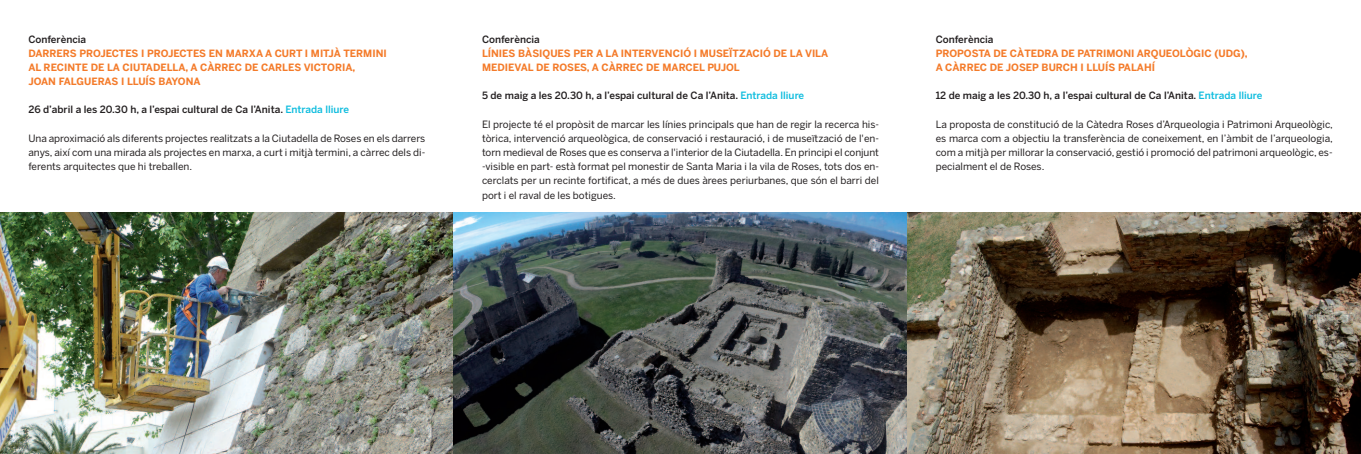
<style>
.page{position:relative;width:1361px;height:454px;background:#fff}
.page>*{position:absolute;margin:0;border:0;box-sizing:border-box;transform-origin:0 0}
.t1{font:10px/14.2px "Benton Sans";color:#231f20;text-align:justify}
.t2{font:700 10px/14.2px "Benton Sans";color:#f47b2a}
.t3{font:500 10px "Benton Sans";color:#231f20}
.s1{color:#0dbcde}
</style>
<div class="page">
<img style="left:0;top:213px;width:454px;height:241px">
<img style="left:454px;top:213px;width:453px;height:241px">
<img style="left:907px;top:213px;width:454px;height:241px">
<p class="t3" style="left:28px;top:33px;width:59px">Conferència</p>
<p class="t2" style="left:28px;top:46px;width:360px">DARRERS PROJECTES I PROJECTES EN MARXA A CURT I MITJÀ TERMINI<br>AL RECINTE DE LA CIUTADELLA, A CÀRREC DE CARLES VICTORIA,<br>JOAN FALGUERAS I LLUÍS BAYONA</p>
<p class="t3" style="left:28px;top:104px;width:322px">26 d’abril a les 20.30 h, a l’espai cultural de Ca l’Anita. <span class="s1">Entrada lliure</span></p>
<p class="t1" style="left:28px;top:131px;width:398px">Una aproximació als diferents projectes realitzats a la Ciutadella de Roses en els darrers anys, així com una mirada als projectes en marxa, a curt i mitjà termini, a càrrec dels di&shy;ferents arquitectes que hi treballen.</p>
<p class="t3" style="left:482px;top:33px;width:59px">Conferència</p>
<p class="t2" style="left:482px;top:46px;width:348px">LÍNIES BÀSIQUES PER A LA INTERVENCIÓ I MUSEÏTZACIÓ DE LA VILA<br>MEDIEVAL DE ROSES, A CÀRREC DE MARCEL PUJOL</p>
<p class="t3" style="left:482px;top:90px;width:324px">5 de maig a les 20.30 h, a l’espai cultural de Ca l’Anita. <span class="s1">Entrada lliure</span></p>
<p class="t1" style="left:482px;top:117px;width:398px">El projecte té el propòsit de marcar les línies principals que han de regir la recerca his&shy;tòrica, intervenció arqueològica, de conservació i restauració, i de museïtzació de l'en&shy;torn medieval de Roses que es conserva a l'interior de la Ciutadella. En principi el conjunt -visible en part- està format pel monestir de Santa Maria i la vila de Roses, tots dos en&shy;cerclats per un recinte fortificat, a més de dues àrees periurbanes, que són el barri del port i el raval de les botigues.</p>
<p class="t3" style="left:935px;top:33px;width:59px">Conferència</p>
<p class="t2" style="left:935px;top:46px;width:313px">PROPOSTA DE CÀTEDRA DE PATRIMONI ARQUEOLÒGIC (UDG),<br>A CÀRREC DE JOSEP BURCH I LLUÍS PALAHÍ</p>
<p class="t3" style="left:935px;top:90px;width:328px">12 de maig a les 20.30 h, a l’espai cultural de Ca l’Anita. <span class="s1">Entrada lliure</span></p>
<p class="t1" style="left:935px;top:117px;width:399px">La proposta de constitució de la Càtedra Roses d’Arqueologia i Patrimoni Arqueològic, es marca com a objectiu la transferència de coneixement, en l’àmbit de l’arqueologia, com a mitjà per millorar la conservació, gestió i promoció del patrimoni arqueològic, es&shy;pecialment el de Roses.</p>
</div>
